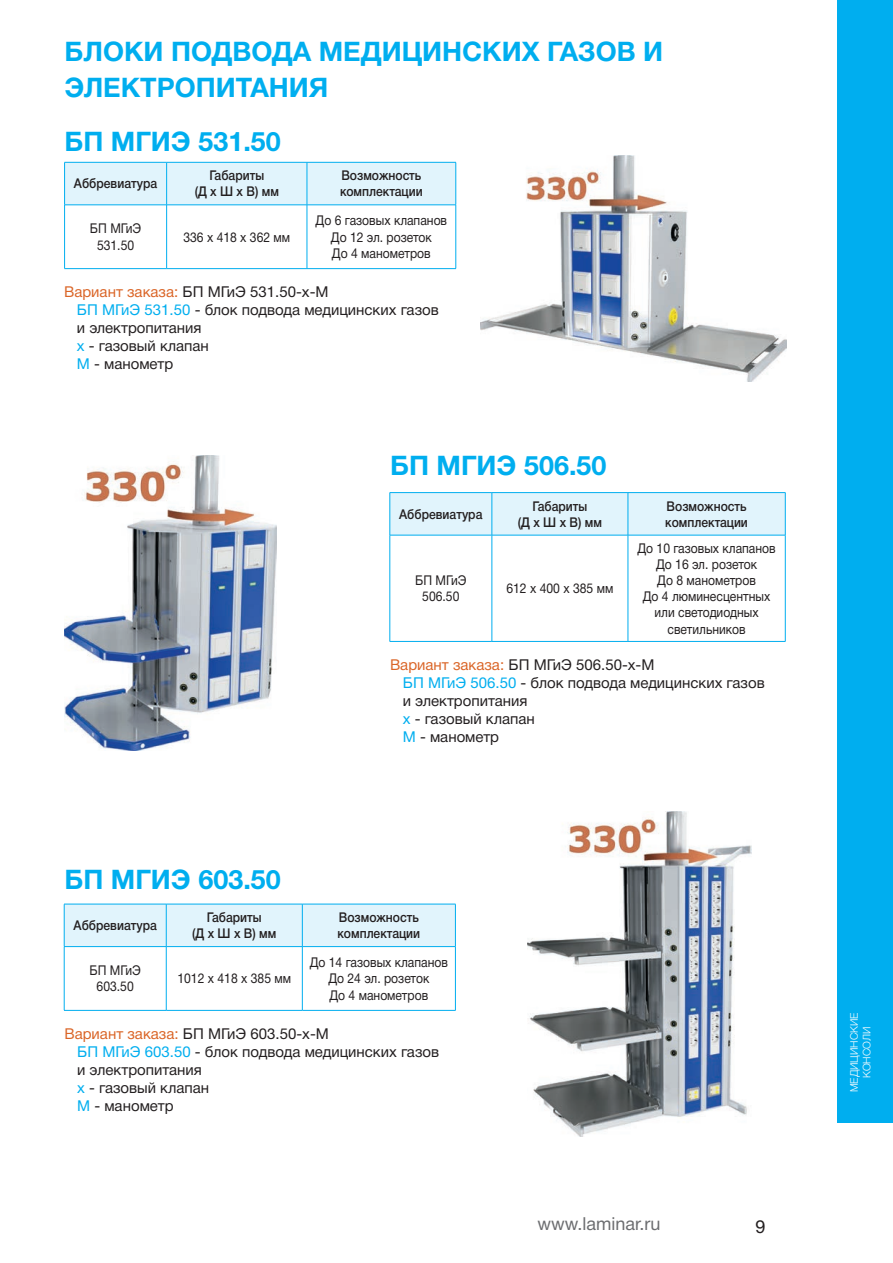
<style>
.page{position:relative;width:893px;height:1263px;background:#fff}
.page>*{position:absolute;margin:0;border:0;box-sizing:border-box;transform-origin:0 0}
.О_Заголовок_Консоли{font:700 27px "Helvetica Neue Cyr";color:#00aeef}
.t1{font:18px "Helvetica Neue Cyr";color:#6c6d70}
.t2{font:18px "Helvetica Neue Cyr";color:#231f20}
.О_Основной_текст{font:15px "Helvetica Neue Cyr";color:#231f20}
.О_таблица{font:13.5px/16.2px "Helvetica Neue Cyr";color:#231f20;text-align:center;scale:.9 1}
.О_таблица-2{font:500 13.5px "Helvetica Neue Cyr";color:#231f20;scale:.9 1}
.t3{font:300 10.5px/12.6px "Helvetica Neue Cyr";color:#fff;text-align:center}
.s1{color:#da6527}
.s2{color:#00aeef}
</style>
<div class="page">
<div style="left:838px;top:0;width:55px;height:1123px;background:#00aeef"></div>
<div style="left:65px;top:163px;width:391px;height:42px;background:#e1f4fc"></div>
<hr style="left:166px;top:162px;width:1px;height:43px;background:#00aeef">
<hr style="left:307px;top:162px;width:1px;height:43px;background:#00aeef">
<hr style="left:64px;top:205px;width:103px;height:1px;background:#00aeef">
<hr style="left:167px;top:205px;width:140px;height:1px;background:#00aeef">
<hr style="left:166px;top:205px;width:1px;height:63px;background:#00aeef">
<hr style="left:307px;top:205px;width:149px;height:1px;background:#00aeef">
<hr style="left:307px;top:205px;width:1px;height:63px;background:#00aeef">
<hr style="left:64px;top:162px;width:103px;height:1px;background:#00aeef">
<hr style="left:64px;top:162px;width:1px;height:43px;background:#00aeef">
<hr style="left:167px;top:162px;width:140px;height:1px;background:#00aeef">
<hr style="left:307px;top:162px;width:149px;height:1px;background:#00aeef">
<hr style="left:456px;top:162px;width:1px;height:43px;background:#00aeef">
<hr style="left:64px;top:205px;width:1px;height:63px;background:#00aeef">
<hr style="left:456px;top:205px;width:1px;height:63px;background:#00aeef">
<hr style="left:64px;top:268px;width:103px;height:1px;background:#00aeef">
<hr style="left:167px;top:268px;width:140px;height:1px;background:#00aeef">
<hr style="left:307px;top:268px;width:149px;height:1px;background:#00aeef">
<div style="left:65px;top:905px;width:390px;height:41px;background:#e1f4fc"></div>
<hr style="left:166px;top:904px;width:1px;height:42px;background:#00aeef">
<hr style="left:302px;top:904px;width:1px;height:42px;background:#00aeef">
<hr style="left:64px;top:946px;width:102px;height:1px;background:#00aeef">
<hr style="left:166px;top:946px;width:136px;height:1px;background:#00aeef">
<hr style="left:166px;top:947px;width:1px;height:63px;background:#00aeef">
<hr style="left:302px;top:946px;width:154px;height:1px;background:#00aeef">
<hr style="left:302px;top:947px;width:1px;height:63px;background:#00aeef">
<hr style="left:64px;top:904px;width:102px;height:1px;background:#00aeef">
<hr style="left:64px;top:904px;width:1px;height:42px;background:#00aeef">
<hr style="left:166px;top:904px;width:136px;height:1px;background:#00aeef">
<hr style="left:302px;top:904px;width:154px;height:1px;background:#00aeef">
<hr style="left:455px;top:904px;width:1px;height:42px;background:#00aeef">
<hr style="left:64px;top:947px;width:1px;height:63px;background:#00aeef">
<hr style="left:455px;top:947px;width:1px;height:63px;background:#00aeef">
<hr style="left:64px;top:1010px;width:102px;height:1px;background:#00aeef">
<hr style="left:166px;top:1010px;width:136px;height:1px;background:#00aeef">
<hr style="left:302px;top:1010px;width:154px;height:1px;background:#00aeef">
<div style="left:391px;top:493px;width:394px;height:42px;background:#e1f4fc"></div>
<hr style="left:492px;top:493px;width:1px;height:42px;background:#00aeef">
<hr style="left:628px;top:493px;width:1px;height:42px;background:#00aeef">
<hr style="left:390px;top:535px;width:102px;height:1px;background:#00aeef">
<hr style="left:492px;top:535px;width:136px;height:1px;background:#00aeef">
<hr style="left:492px;top:535px;width:1px;height:106px;background:#00aeef">
<hr style="left:628px;top:535px;width:157px;height:1px;background:#00aeef">
<hr style="left:628px;top:535px;width:1px;height:106px;background:#00aeef">
<hr style="left:390px;top:492px;width:102px;height:1px;background:#00aeef">
<hr style="left:390px;top:493px;width:1px;height:42px;background:#00aeef">
<hr style="left:492px;top:492px;width:136px;height:1px;background:#00aeef">
<hr style="left:628px;top:492px;width:157px;height:1px;background:#00aeef">
<hr style="left:785px;top:493px;width:1px;height:42px;background:#00aeef">
<hr style="left:390px;top:535px;width:1px;height:106px;background:#00aeef">
<hr style="left:785px;top:535px;width:1px;height:106px;background:#00aeef">
<hr style="left:390px;top:641px;width:102px;height:1px;background:#00aeef">
<hr style="left:492px;top:641px;width:136px;height:1px;background:#00aeef">
<hr style="left:628px;top:641px;width:157px;height:1px;background:#00aeef">
<img style="left:64px;top:455px;width:213px;height:296px">
<img style="left:480px;top:156px;width:307px;height:226px">
<img style="left:527px;top:811px;width:225px;height:325px">
<p class="О_Заголовок_Консоли" style="left:65px;top:36px;width:600px">БЛОКИ ПОДВОДА МЕДИЦИНСКИХ ГАЗОВ И</p>
<p class="О_Заголовок_Консоли" style="left:65px;top:72px;width:265px">ЭЛЕКТРОПИТАНИЯ</p>
<p class="О_Заголовок_Консоли" style="left:64px;top:126px;width:218px">БП МГИЭ 531.50</p>
<p class="О_таблица-2" style="left:74px;top:176px;width:94px">Аббревиатура</p>
<p class="О_таблица-2" style="left:209px;top:168px;width:62px">Габариты</p>
<p class="О_таблица-2" style="left:195px;top:184px;width:95px">(Д х Ш х В) мм</p>
<p class="О_таблица-2" style="left:341px;top:168px;width:90px">Возможность</p>
<p class="О_таблица-2" style="left:340px;top:184px;width:93px">комплектации</p>
<p class="О_таблица" style="left:316px;top:213px;width:148px">До 6 газовых клапанов</p>
<p class="О_таблица" style="left:331px;top:229px;width:114px">До 12 эл. розеток</p>
<p class="О_таблица" style="left:332px;top:245px;width:111px">До 4 манометров</p>
<p class="О_Основной_текст" style="left:64px;top:283px;width:266px"><span class="s1">Вариант заказа:</span> БП МГиЭ 531.50-х-М</p>
<p class="О_Основной_текст" style="left:77px;top:301px;width:364px"><span class="s2">БП МГиЭ 531.50</span> - блок подвода медицинских газов</p>
<p class="О_Основной_текст" style="left:77px;top:319px;width:126px">и электропитания</p>
<p class="О_Основной_текст" style="left:77px;top:337px;width:134px"><span class="s2">х</span> - газовый клапан</p>
<p class="О_Основной_текст" style="left:77px;top:355px;width:98px"><span class="s2">М</span> - манометр</p>
<p class="О_таблица" style="left:90px;top:221px;width:59px">БП МГиЭ<br>531.50</p>
<p class="О_таблица" style="left:183px;top:229px;width:120px">336 х 418 х 362 мм</p>
<p class="О_Заголовок_Консоли" style="left:390px;top:450px;width:218px">БП МГИЭ 506.50</p>
<p class="О_таблица-2" style="left:399px;top:506px;width:94px">Аббревиатура</p>
<p class="О_таблица-2" style="left:533px;top:498px;width:62px">Габариты</p>
<p class="О_таблица-2" style="left:518px;top:515px;width:95px">(Д х Ш х В) мм</p>
<p class="О_таблица-2" style="left:667px;top:498px;width:90px">Возможность</p>
<p class="О_таблица-2" style="left:665px;top:515px;width:93px">комплектации</p>
<p class="О_Заголовок_Консоли" style="left:64px;top:864px;width:218px">БП МГИЭ 603.50</p>
<p class="О_таблица-2" style="left:74px;top:918px;width:94px">Аббревиатура</p>
<p class="О_таблица-2" style="left:207px;top:910px;width:62px">Габариты</p>
<p class="О_таблица-2" style="left:192px;top:926px;width:95px">(Д х Ш х В) мм</p>
<p class="О_таблица" style="left:637px;top:540px;width:155px">До 10 газовых клапанов</p>
<p class="О_таблица" style="left:656px;top:556px;width:114px">До 16 эл. розеток</p>
<p class="О_таблица" style="left:657px;top:572px;width:111px">До 8 манометров</p>
<p class="О_таблица" style="left:643px;top:588px;width:143px">До 4 люминесцентных или светодиодных</p>
<p class="О_таблица" style="left:668px;top:621px;width:88px">светильников</p>
<p class="О_Основной_текст" style="left:390px;top:656px;width:266px"><span class="s1">Вариант заказа:</span> БП МГиЭ 506.50-х-М</p>
<p class="О_Основной_текст" style="left:403px;top:674px;width:364px"><span class="s2">БП МГиЭ 506.50</span> - блок подвода медицинских газов</p>
<p class="О_Основной_текст" style="left:403px;top:692px;width:126px">и электропитания</p>
<p class="О_Основной_текст" style="left:403px;top:710px;width:134px"><span class="s2">х</span> - газовый клапан</p>
<p class="О_Основной_текст" style="left:403px;top:728px;width:98px"><span class="s2">М</span> - манометр</p>
<p class="О_таблица" style="left:415px;top:572px;width:59px">БП МГиЭ<br>506.50</p>
<p class="О_таблица" style="left:506px;top:580px;width:120px">612 х 400 х 385 мм</p>
<p class="О_таблица-2" style="left:339px;top:910px;width:90px">Возможность</p>
<p class="О_таблица-2" style="left:338px;top:926px;width:93px">комплектации</p>
<p class="О_таблица" style="left:310px;top:954px;width:155px">До 14 газовых клапанов</p>
<p class="О_таблица" style="left:328px;top:970px;width:114px">До 24 эл. розеток</p>
<p class="О_таблица" style="left:329px;top:987px;width:111px">До 4 манометров</p>
<p class="О_Основной_текст" style="left:64px;top:1025px;width:266px"><span class="s1">Вариант заказа:</span> БП МГиЭ 603.50-х-М</p>
<p class="О_Основной_текст" style="left:77px;top:1043px;width:364px"><span class="s2">БП МГиЭ 603.50</span> - блок подвода медицинских газов</p>
<p class="О_Основной_текст" style="left:77px;top:1061px;width:126px">и электропитания</p>
<p class="О_Основной_текст" style="left:77px;top:1079px;width:134px"><span class="s2">х</span> - газовый клапан</p>
<p class="О_Основной_текст" style="left:77px;top:1097px;width:98px"><span class="s2">М</span> - манометр</p>
<p class="О_таблица" style="left:89px;top:962px;width:59px">БП МГиЭ<br>603.50</p>
<p class="О_таблица" style="left:177px;top:970px;width:128px">1012 х 418 х 385 мм</p>
<p class="t1" style="left:537px;top:1214px;width:124px">www.laminar.ru</p>
<p class="t2" style="left:755px;top:1217px;width:12px">9</p>
<p class="t3" style="left:848px;top:1092px;width:81px;rotate:-90deg">МЕДИЦИНСКИЕ<br>КОНСОЛИ</p>
</div>
